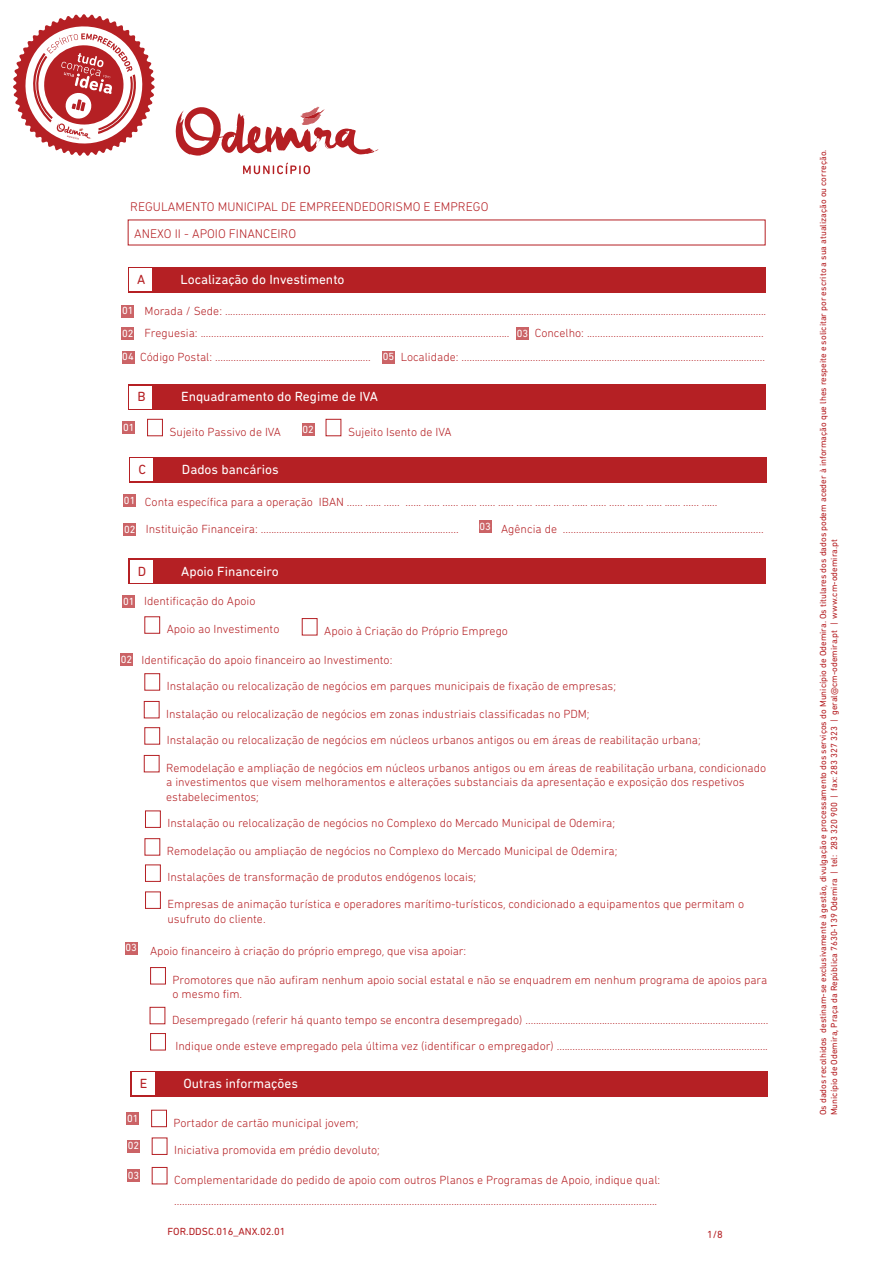
<style>
.page{position:relative;width:893px;height:1263px;background:#fff}
.page>*{position:absolute;margin:0;border:0;box-sizing:border-box;transform-origin:0 0}
.t1{font:13.5px "DIN Next Rounded LT Pro";color:#fff}
.t2{font:13.5px "DIN Next Rounded LT Pro";color:#b52024}
.t3{font:300 12.75px "DIN Next Rounded LT Pro";color:#b52024}
.t4{font:300 12px/14.4px "DIN Next Rounded LT Pro";color:#b52024}
.t5{font:10.5px "DIN Next Rounded LT Pro";color:#b52024}
.t6{font:10.5px/22.6px "DIN Next Rounded LT Pro";color:#fff}
.t7{font:9px/10.8px "DIN Next Rounded LT Pro";color:#b52024}
.s1{font-weight:400;font-size:10.5px;color:#fff}
</style>
<div class="page">
<svg style="left:243px;top:163px;width:67px;height:11px"></svg>
<svg style="left:176px;top:106px;width:203px;height:50px"></svg>
<svg style="left:13px;top:14px;width:142px;height:142px"></svg>
<div style="left:128px;top:267px;width:637px;height:25px;background:#b52024"></div>
<div style="left:129px;top:268px;width:23px;height:23px;background:#fff"></div>
<div style="left:128px;top:385px;width:638px;height:25px;background:#b52024"></div>
<div style="left:129px;top:386px;width:23px;height:23px;background:#fff"></div>
<div style="left:122px;top:421px;width:13px;height:13px;background:#cb6366"></div>
<div style="left:125px;top:942px;width:13px;height:12px;background:#cb6366"></div>
<div style="left:122px;top:305px;width:12px;height:12px;background:#cb6366"></div>
<div style="left:122px;top:327px;width:12px;height:13px;background:#cb6366"></div>
<div style="left:516px;top:327px;width:13px;height:13px;background:#cb6366"></div>
<div style="left:122px;top:351px;width:12px;height:12px;background:#cb6366"></div>
<div style="left:382px;top:351px;width:13px;height:12px;background:#cb6366"></div>
<div style="left:147px;top:419px;width:16px;height:17px;border:1px solid #b52024"></div>
<div style="left:326px;top:419px;width:15px;height:17px;border:1px solid #b52024"></div>
<div style="left:302px;top:423px;width:12px;height:13px;background:#cb6366"></div>
<div style="left:129px;top:457px;width:638px;height:25px;background:#b52024"></div>
<div style="left:130px;top:458px;width:23px;height:23px;background:#fff"></div>
<div style="left:123px;top:494px;width:13px;height:13px;background:#cb6366"></div>
<div style="left:124px;top:523px;width:12px;height:13px;background:#cb6366"></div>
<div style="left:479px;top:520px;width:13px;height:13px;background:#cb6366"></div>
<div style="left:128px;top:559px;width:638px;height:25px;background:#b52024"></div>
<div style="left:130px;top:560px;width:22px;height:23px;background:#fff"></div>
<div style="left:123px;top:595px;width:12px;height:13px;background:#cb6366"></div>
<div style="left:144px;top:616px;width:16px;height:18px;border:1px solid #b52024"></div>
<div style="left:302px;top:618px;width:15px;height:17px;border:1px solid #b52024"></div>
<div style="left:120px;top:653px;width:13px;height:13px;background:#cb6366"></div>
<div style="left:144px;top:673px;width:16px;height:17px;border:1px solid #b52024"></div>
<div style="left:144px;top:701px;width:16px;height:17px;border:1px solid #b52024"></div>
<div style="left:144px;top:727px;width:16px;height:17px;border:1px solid #b52024"></div>
<div style="left:144px;top:755px;width:16px;height:17px;border:1px solid #b52024"></div>
<div style="left:145px;top:810px;width:16px;height:18px;border:1px solid #b52024"></div>
<div style="left:145px;top:838px;width:15px;height:17px;border:1px solid #b52024"></div>
<div style="left:145px;top:864px;width:16px;height:18px;border:1px solid #b52024"></div>
<div style="left:145px;top:891px;width:16px;height:18px;border:1px solid #b52024"></div>
<div style="left:150px;top:967px;width:16px;height:17px;border:1px solid #b52024"></div>
<div style="left:150px;top:1007px;width:15px;height:17px;border:1px solid #b52024"></div>
<div style="left:150px;top:1033px;width:16px;height:17px;border:1px solid #b52024"></div>
<div style="left:131px;top:1071px;width:637px;height:25px;background:#b52024"></div>
<div style="left:132px;top:1072px;width:23px;height:23px;background:#fff"></div>
<div style="left:126px;top:1112px;width:13px;height:13px;background:#cb6366"></div>
<div style="left:151px;top:1110px;width:16px;height:17px;border:1px solid #b52024"></div>
<div style="left:127px;top:1140px;width:13px;height:12px;background:#cb6366"></div>
<div style="left:127px;top:1169px;width:13px;height:13px;background:#cb6366"></div>
<div style="left:152px;top:1167px;width:15px;height:17px;border:1px solid #b52024"></div>
<p class="t3" style="left:130px;top:200px;width:360px">REGULAMENTO MUNICIPAL DE EMPREENDEDORISMO E EMPREGO</p>
<p class="t3" style="left:134px;top:227px;width:163px">ANEXO II - APOIO FINANCEIRO</p>
<p class="t2" style="left:137px;top:272px;width:10px">A</p>
<p class="t1" style="left:181px;top:272px;width:165px">Localização do Investimento</p>
<p class="t4" style="left:145px;top:299px;width:623px;line-height:22.5px">Morada / Sede: .............................................................................................................................................................................................................<br>Freguesia: .....................................................................................................................</p>
<p class="t6" style="left:122px;top:299px;width:13px">01<br>02</p>
<p class="t4" style="left:535px;top:326px;width:231px">Concelho: ...................................................................</p>
<p class="t6" style="left:517px;top:322px;width:13px">03</p>
<p class="t4" style="left:122px;top:349px;width:644px"><span class="s1">04</span> Código Postal: ........................................................... <span class="s1">05</span> Localidade: ...................................................................................................................</p>
<p class="t2" style="left:138px;top:389px;width:10px">B</p>
<p class="t1" style="left:181px;top:389px;width:199px">Enquadramento do Regime de IVA</p>
<p class="t6" style="left:123px;top:416px;width:13px">01</p>
<p class="t4" style="left:170px;top:424px;width:113px">Sujeito Passivo de IVA</p>
<p class="t6" style="left:302px;top:417px;width:13px">02</p>
<p class="t4" style="left:348px;top:424px;width:105px">Sujeito Isento de IVA</p>
<p class="t2" style="left:138px;top:462px;width:9px">C</p>
<p class="t1" style="left:182px;top:462px;width:98px">Dados bancários</p>
<p class="t4" style="left:124px;top:494px;width:595px"><sup>01</sup> Conta específica para a operação IBAN ...... ...... ...... ...... ...... ...... ...... ...... ...... ...... ...... ...... ...... ...... ...... ...... ...... ...... ...... ......</p>
<p class="t4" style="left:124px;top:522px;width:336px"><span class="s1">02</span> Instituição Financeira: ...........................................................................</p>
<p class="t4" style="left:501px;top:522px;width:264px">Agência de ............................................................................</p>
<p class="t6" style="left:479px;top:515px;width:13px">03</p>
<p class="t2" style="left:138px;top:563px;width:10px">D</p>
<p class="t1" style="left:181px;top:563px;width:99px">Apoio Financeiro</p>
<p class="t4" style="left:123px;top:594px;width:134px"><span class="s1">01</span> Identificação do Apoio</p>
<p class="t4" style="left:167px;top:622px;width:114px">Apoio ao Investimento</p>
<p class="t4" style="left:324px;top:624px;width:185px">Apoio à Criação do Próprio Emprego</p>
<p class="t4" style="left:121px;top:652px;width:273px"><span class="s1">02</span> Identificação do apoio financeiro ao Investimento:</p>
<p class="t4" style="left:167px;top:679px;width:451px">Instalação ou relocalização de negócios em parques municipais de fixação de empresas;</p>
<p class="t4" style="left:166px;top:701px;width:536px;line-height:26.2px">Instalação ou relocalização de negócios em zonas industriais classificadas no PDM;<br>Instalação ou relocalização de negócios em núcleos urbanos antigos ou em áreas de reabilitação urbana;</p>
<p class="t4" style="left:166px;top:760px;width:601px">Remodelação e ampliação de negócios em núcleos urbanos antigos ou em áreas de reabilitação urbana, condicionado a investimentos que visem melhoramentos e alterações substanciais da apresentação e exposição dos respetivos estabelecimentos;</p>
<p class="t4" style="left:167px;top:816px;width:449px">Instalação ou relocalização de negócios no Complexo do Mercado Municipal de Odemira;</p>
<p class="t4" style="left:167px;top:838px;width:452px;line-height:26.2px">Remodelação ou ampliação de negócios no Complexo do Mercado Municipal de Odemira;<br>Instalações de transformação de produtos endógenos locais;</p>
<p class="t4" style="left:167px;top:897px;width:578px">Empresas de animação turística e operadores marítimo-turísticos, condicionado a equipamentos que permitam o usufruto do cliente.</p>
<p class="t4" style="left:125px;top:943px;width:342px"><sup>03</sup> Apoio financeiro à criação do próprio emprego, que visa apoiar:</p>
<p class="t4" style="left:173px;top:973px;width:596px">Promotores que não aufiram nenhum apoio social estatal e não se enquadrem em nenhum programa de apoios para o mesmo fim.</p>
<p class="t4" style="left:172px;top:1006px;width:598px;line-height:26.2px">Desempregado (referir há quanto tempo se encontra desempregado) ............................................................................................<br>Indique onde esteve empregado pela última vez (identificar o empregador) ................................................................................</p>
<p class="t2" style="left:140px;top:1076px;width:9px">E</p>
<p class="t1" style="left:183px;top:1076px;width:116px">Outras informações</p>
<p class="t6" style="left:127px;top:1107px;width:13px">01</p>
<p class="t4" style="left:174px;top:1115px;width:186px">Portador de cartão municipal jovem;</p>
<p class="t6" style="left:128px;top:1134px;width:13px">02</p>
<p class="t4" style="left:174px;top:1143px;width:207px">Iniciativa promovida em prédio devoluto;</p>
<p class="t6" style="left:128px;top:1164px;width:13px">03</p>
<p class="t4" style="left:174px;top:1169px;width:488px;line-height:21px">Complementaridade do pedido de apoio com outros Planos e Programas de Apoio, indique qual: .......................................................................................................................................................................................</p>
<p class="t5" style="left:167px;top:1226px;width:119px">FOR.DDSC.016_ANX.02.01</p>
<p class="t5" style="left:707px;top:1228px;width:17px">1/8</p>
<p class="t7" style="left:818px;top:1115px;width:967px;rotate:-90deg">Os dados recolhidos destinam-se exclusivamente à gestão, divulgação e processamento dos serviços do Município de Odemira. Os titulares dos dados podem aceder à informação que lhes respeite e solicitar por escrito a sua atualização ou correção.<br>Município de Odemira, Praça da República 7630-139 Odemira | tel: 283 320 900 | fax: 283 327 323 | geral@cm-odemira.pt | www.cm-odemira.pt</p>
</div>
